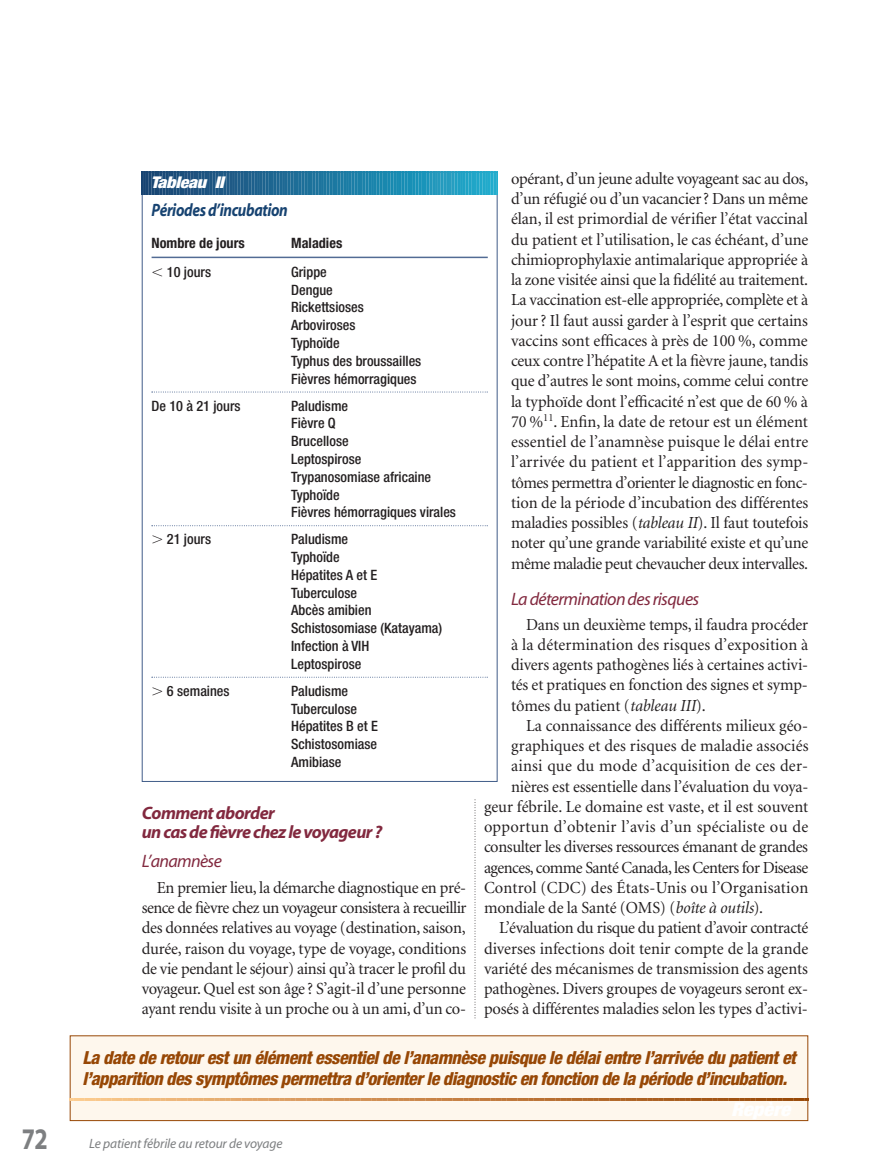
<style>
.page{position:relative;width:878px;height:1175px;background:#fff}
.page>*{position:absolute;margin:0;border:0;box-sizing:border-box;transform-origin:0 0}
.t1{font:700 30px "Myriad";color:#7d7f81;scale:.8 1}
.t2{font:italic 800 condensed 18px/21.8px "Helvetica Neue";letter-spacing:-.03em;color:#974705}
.t3{font:italic 700 18px/19.5px "Myriad";letter-spacing:-.035em;color:#82293f}
.t4{font:italic 18px "Myriad";letter-spacing:-.035em;color:#82293f}
.t5{font:italic 700 18px "Myriad";letter-spacing:-.025em;color:#174371;scale:.85 1}
.t6{font:16.8px/20.2px "Minion";letter-spacing:-.01em;color:#231f20;text-align:justify}
.t7{font:16.8px "Minion";letter-spacing:.015em;color:#231f20}
.t8{font:16.8px "Minion";letter-spacing:-.035em;color:#231f20}
.t9{font:16.8px "Minion";letter-spacing:.01em;color:#231f20}
.t10{font:italic 900 condensed 16.2px "Helvetica Neue";letter-spacing:-.015em;color:#fff;scale:1.11 1}
.t11{font:500 condensed 14.25px/17.9px "Helvetica Neue";color:#231f20}
.t12{font:700 condensed 14.25px "Helvetica Neue";color:#231f20}
.t13{font:italic 13.5px "Myriad";letter-spacing:-.01em;color:#7d7f81}
.s1{font-style:italic}
</style>
<div class="page">
<svg style="left:474px;top:800px;width:1px;height:219px"></svg>
<div style="left:70px;top:1035px;width:737px;height:85px;background:#fef7ed"></div>
<svg style="left:70px;top:1098px;width:23px;height:22px"></svg>
<hr style="left:97px;top:1098px;width:2px;height:22px;background:#f9c78a">
<svg style="left:103px;top:1098px;width:109px;height:3px"></svg>
<hr style="left:216px;top:1098px;width:2px;height:22px;background:#e6ae71">
<svg style="left:222px;top:1098px;width:109px;height:3px"></svg>
<hr style="left:335px;top:1098px;width:2px;height:22px;background:#d59559">
<svg style="left:341px;top:1098px;width:255px;height:3px"></svg>
<hr style="left:600px;top:1098px;width:2px;height:22px;background:#b16728">
<svg style="left:606px;top:1098px;width:109px;height:3px"></svg>
<hr style="left:719px;top:1098px;width:2px;height:22px;background:#a25414">
<svg style="left:725px;top:1098px;width:82px;height:3px"></svg>
<hr style="left:152px;top:257px;width:336px;height:1px;background:#526b94">
<svg style="left:152px;top:391px;width:336px;height:1px"></svg>
<svg style="left:152px;top:525px;width:336px;height:1px"></svg>
<svg style="left:152px;top:676px;width:336px;height:2px"></svg>
<svg style="left:142px;top:172px;width:356px;height:22px;background:#267ba2"></svg>
<h1 class="t1" style="left:22px;top:1127px;width:34px">72</h1>
<p class="t10" style="left:151px;top:177px;width:67px">Tableau II</p>
<p class="t5" style="left:152px;top:203px;width:162px">Périodes d’incubation</p>
<p class="t12" style="left:152px;top:237px;width:95px">Nombre de jours</p>
<p class="t12" style="left:291px;top:237px;width:53px">Maladies</p>
<p class="t11" style="left:167px;top:264px;width:46px">10 jours</p>
<p class="t11" style="left:291px;top:264px;width:132px">Grippe<br>Dengue<br>Rickettsioses<br>Arboviroses<br>Typhoïde<br>Typhus des broussailles<br>Fièvres hémorragiques</p>
<p class="t11" style="left:152px;top:398px;width:91px">De 10 à 21 jours</p>
<p class="t11" style="left:291px;top:398px;width:166px">Paludisme<br>Fièvre Q<br>Brucellose<br>Leptospirose<br>Trypanosomiase africaine<br>Typhoïde<br>Fièvres hémorragiques virales</p>
<p class="t11" style="left:167px;top:531px;width:46px">21 jours</p>
<p class="t11" style="left:291px;top:531px;width:153px">Paludisme<br>Typhoïde<br>Hépatites A et E<br>Tuberculose<br>Abcès amibien<br>Schistosomiase (Katayama)<br>Infection à VIH<br>Leptospirose</p>
<p class="t11" style="left:167px;top:683px;width:64px">6 semaines</p>
<p class="t11" style="left:291px;top:683px;width:88px">Paludisme<br>Tuberculose<br>Hépatites B et E<br>Schistosomiase<br>Amibiase</p>
<p class="t3" style="left:142px;top:804px;width:242px">Comment aborder<br>un cas de fièvre chez le voyageur ?</p>
<p class="t4" style="left:142px;top:853px;width:82px">L’anamnèse</p>
<p class="t6" style="left:142px;top:878px;width:326px;text-indent:15px">En premier lieu, la démarche diagnostique en pré&shy;sence de fièvre chez un voyageur consistera à recueillir des données relatives au voyage (destination, saison, durée, raison du voyage, type de voyage, conditions de vie pendant le séjour) ainsi qu’à tracer le profil du voyageur. Quel est son âge ? S’agit-il d’une personne ayant rendu visite à un proche ou à un ami, d’un co-</p>
<p class="t6" style="left:511px;top:170px;width:299px">opérant, d’un jeune adulte voyageant sac au dos, d’un réfugié ou d’un vacancier ? Dans un même élan, il est primordial de vérifier l’état vaccinal du patient et l’utilisation, le cas échéant, d’une chimioprophylaxie antimalarique appropriée à la zone visitée ainsi que la fidélité au traitement.<br>La vaccination est-elle appropriée, complète et à jour ? Il faut aussi garder à l’esprit que certains vaccins sont efficaces à près de 100 %, comme ceux contre l’hépatite A et la fièvre jaune, tandis que d’autres le sont moins, comme celui contre la typhoïde dont l’efficacité n’est que de 60 % à 70 %<sup>11</sup>. Enfin, la date de retour est un élément essentiel de l’anamnèse puisque le délai entre l’arrivée du patient et l’apparition des symp&shy;tômes permettra d’orienter le diagnostic en fonc&shy;tion de la période d’incubation des différentes maladies possibles (<span class="s1">tableau II</span>). Il faut toutefois noter qu’une grande variabilité existe et qu’une même maladie peut chevaucher deux intervalles.</p>
<p class="t4" style="left:511px;top:592px;width:190px">La détermination des risques</p>
<p class="t6" style="left:511px;top:615px;width:299px;text-indent:15px">Dans un deuxième temps, il faudra procéder à la détermination des risques d’exposition à divers agents pathogènes liés à certaines activi&shy;tés et pratiques en fonction des signes et symp&shy;tômes du patient (<span class="s1">tableau III</span>).</p>
<p class="t6" style="left:526px;top:716px;width:283px">La connaissance des différents milieux géo-</p>
<p class="t6" style="left:511px;top:737px;width:299px">graphiques et des risques de maladie associés</p>
<p class="t7" style="left:511px;top:759px;width:299px">ainsi que du mode d’acquisition de ces der-</p>
<p class="t6" style="left:511px;top:777px;width:299px">nières est essentielle dans l’évaluation du voya-</p>
<p class="t6" style="left:484px;top:797px;width:326px">geur fébrile. Le domaine est vaste, et il est souvent</p>
<p class="t7" style="left:484px;top:820px;width:326px">opportun d’obtenir l’avis d’un spécialiste ou de</p>
<p class="t6" style="left:484px;top:838px;width:325px">consulter les diverses ressources émanant de grandes</p>
<p class="t8" style="left:484px;top:860px;width:326px">agences, comme Santé Canada, les Centers for Disease</p>
<p class="t9" style="left:484px;top:881px;width:326px">Control (CDC) des États-Unis ou l’Organisation</p>
<p class="t6" style="left:484px;top:899px;width:281px">mondiale de la Santé (OMS) (<span class="s1">boîte à outils</span>).</p>
<p class="t6" style="left:499px;top:919px;width:311px">L’évaluation du risque du patient d’avoir contracté</p>
<p class="t6" style="left:484px;top:939px;width:326px">diverses infections doit tenir compte de la grande</p>
<p class="t6" style="left:484px;top:959px;width:325px">variété des mécanismes de transmission des agents</p>
<p class="t6" style="left:484px;top:980px;width:325px">pathogènes. Divers groupes de voyageurs seront ex-</p>
<p class="t6" style="left:484px;top:1000px;width:325px">posés à différentes maladies selon les types d’activi-</p>
<p class="t2" style="left:82px;top:1047px;width:714px">La date de retour est un élément essentiel de l’anamnèse puisque le délai entre l’arrivée du patient et l’apparition des symptômes permettra d’orienter le diagnostic en fonction de la période d’incubation.</p>
<p class="t13" style="left:89px;top:1138px;width:195px">Le patient fébrile au retour de voyage</p>
</div>
